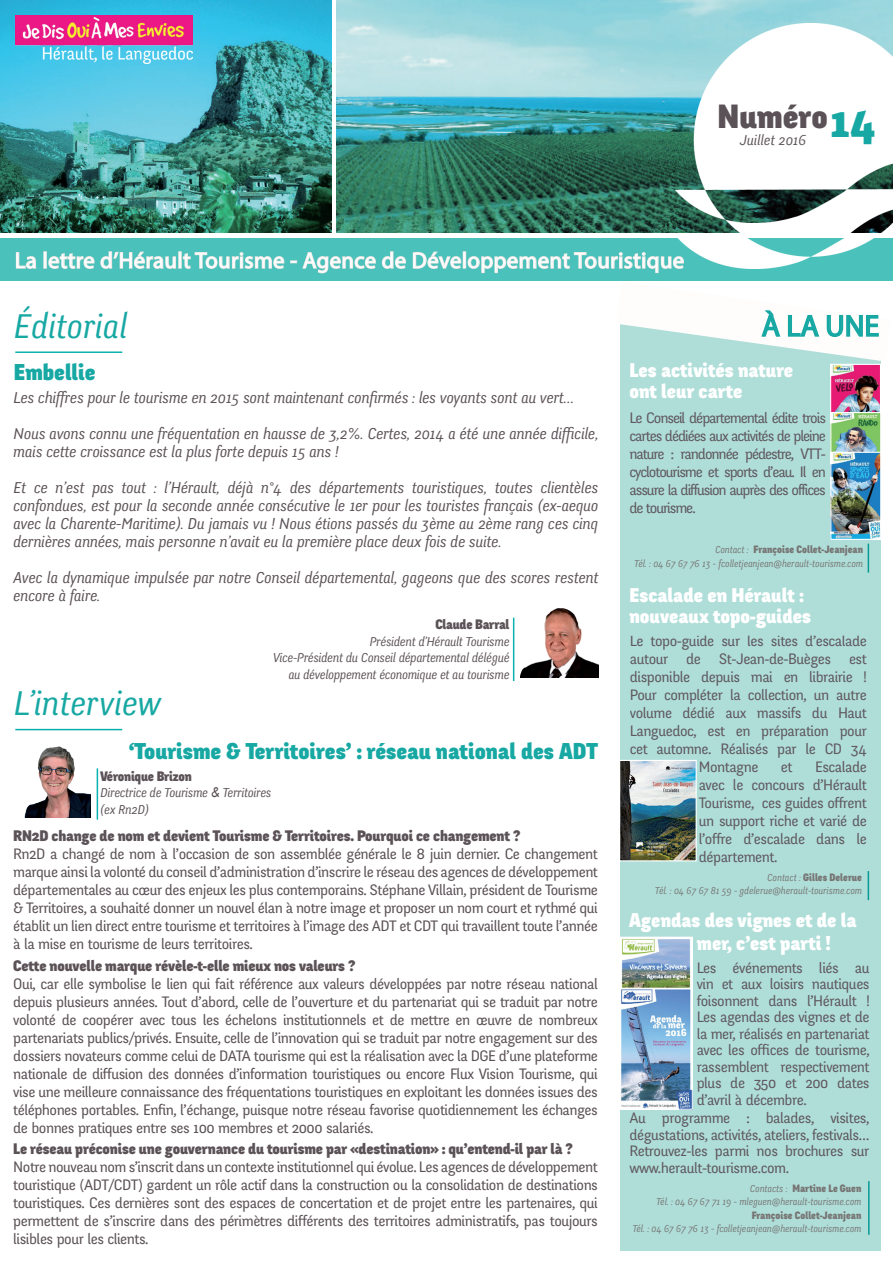
<style>
.page{position:relative;width:893px;height:1263px;background:#fff}
.page>*{position:absolute;margin:0;border:0;box-sizing:border-box;transform-origin:0 0}
.t1{font:900 45px "Fengardo Neue";color:#17a8a3}
.t2{font:italic 36px "Fengardo";color:#17a8a3}
.t3{font:900 33px "Fengardo Neue";color:#5b5257}
.t4{font:30px "Myriad Pro";color:#17a8a3}
.t5{font:22.5px "Myriad Pro";letter-spacing:.02em;color:#fff}
.t6{font:900 22.5px "Fengardo Neue";color:#17a8a3}
.t7{font:900 19.5px/21px "Fengardo Neue";color:#fff}
.t8{font:italic 16.5px/18px "Fengardo";letter-spacing:-.01em;color:#5b5257}
.t9{font:15px/18px "Fengardo Neue";letter-spacing:-.03em;color:#5b5257;text-align:justify}
.t10{font:15px/16.5px "Fengardo Neue";letter-spacing:-.03em;color:#60595f;text-align:justify}
.t11{font:900 15px "Fengardo Neue";letter-spacing:-.01em;color:#5b5257}
.t12{font:italic 15px "Fengardo";color:#5b5257}
.t13{font:italic 13.5px/16.5px "Fengardo";letter-spacing:-.015em;color:#5b5257;text-align:right}
.t14{font:900 13.5px "Fengardo Neue";letter-spacing:-.015em;color:#5b5257}
.t15{font:italic 10.5px "Fengardo";color:#777573;scale:.95 1}
.t16{font:900 10.5px "Fengardo Neue";color:#777573;scale:.95 1}
.s1{font-family:"Fengardo";font-weight:400;font-style:italic}
.s2{font-family:"Arial"}
</style>
<div class="page">
<div style="left:620px;top:319px;width:260px;height:931px;background:#afded9"></div>
<img style="left:337px;top:0;width:556px;height:202px">
<img style="left:0;top:0;width:331px;height:233px">
<div style="left:0;top:238px;width:893px;height:42px;background:#4ac1ba"></div>
<svg style="left:15px;top:252px;width:22px;height:17px"></svg>
<div style="left:43px;top:251px;width:4px;height:18px;border:2px solid #e7e4e1"></div>
<img style="left:676px;top:24px;width:217px;height:201px">
<img style="left:16px;top:15px;width:176px;height:48px">
<svg style="left:48px;top:202px;width:843px;height:159px"></svg>
<img style="left:521px;top:609px;width:77px;height:69px">
<hr style="left:513px;top:618px;width:1px;height:63px;background:#0ab2ad">
<hr style="left:15px;top:729px;width:107px;height:1px;background:#0ab2ad">
<img style="left:24px;top:746px;width:67px;height:71px">
<hr style="left:97px;top:768px;width:1px;height:52px;background:#0ab2ad">
<hr style="left:15px;top:351px;width:107px;height:2px;background:#0ab2ad">
<img style="left:621px;top:762px;width:74px;height:97px">
<div style="left:619px;top:760px;width:78px;height:101px;border:1px solid #fff"></div>
<svg style="left:868px;top:871px;width:1px;height:29px"></svg>
<svg style="left:868px;top:544px;width:1px;height:29px"></svg>
<img style="left:832px;top:366px;width:47px;height:172px">
<div style="left:830px;top:364px;width:51px;height:88px;border:1px solid #fff"></div>
<img style="left:832px;top:414px;width:47px;height:84px">
<div style="left:830px;top:412px;width:51px;height:88px;border:1px solid #fff"></div>
<div style="left:830px;top:452px;width:51px;height:88px;border:1px solid #fff"></div>
<hr style="left:868px;top:1181px;width:2px;height:54px;background:#0ab2ad">
<img style="left:621px;top:939px;width:70px;height:49px">
<div style="left:619px;top:937px;width:74px;height:123px;border:1px solid #fff"></div>
<img style="left:621px;top:990px;width:70px;height:117px">
<div style="left:619px;top:988px;width:74px;height:121px;border:1px solid #fff"></div>
<h3 class="t3" style="left:718px;top:98px;width:112px">Numéro</h3>
<p class="t12" style="left:739px;top:131px;width:68px">Juillet 2016</p>
<h1 class="t1" style="left:830px;top:96px;width:46px">14</h1>
<h3 class="t5" style="left:15px;top:246px;width:671px">La lettre d’Hérault Tourisme - Agence de Développement Touristique</h3>
<h2 class="t2" style="left:13px;top:306px;width:115px">Éditorial</h2>
<h3 class="t4" style="left:762px;top:307px;width:119px">À LA UNE</h3>
<h3 class="t6" style="left:14px;top:359px;width:83px">Embellie</h3>
<h3 class="t7" style="left:629px;top:360px;width:165px">Les activités nature ont leur carte</h3>
<p class="t8" style="left:13px;top:380px;width:587px;line-height:36px">Les chiffres pour le tourisme en 2015 sont maintenant confirmés : les voyants sont au vert…<br>Nous avons connu une fréquentation en hausse de 3,2%. Certes, 2014 a été une année difficile,</p>
<p class="t8" style="left:13px;top:434px;width:586px;line-height:36px">mais cette croissance est la plus forte depuis 15 ans !<br>Et ce n’est pas tout : l’Hérault, déjà n°4 des départements touristiques, toutes clientèles</p>
<p class="t8" style="left:13px;top:497px;width:587px;text-align:justify">confondues, est pour la seconde année consécutive le 1er pour les touristes français (ex-aequo avec la Charente-Maritime). Du jamais vu ! Nous étions passés du 3ème au 2ème rang ces cinq dernières années, mais personne n’avait eu la première place deux fois de suite.</p>
<p class="t8" style="left:13px;top:569px;width:587px">Avec la dynamique impulsée par notre Conseil départemental, gageons que des scores restent encore à faire.</p>
<p class="t10" style="left:629px;top:409px;width:198px;line-height:18px">Le Conseil départemental édite trois cartes dédiées aux activités de pleine nature : randonnée pédestre, VTT&shy;cyclotourisme et sports d’eau. Il en assure la diffusion auprès des offices de tourisme.</p>
<p class="t16" style="left:715px;top:543px;width:157px"><span class="s1">Contact :</span> Françoise Collet-Jeanjean</p>
<p class="t15" style="left:634px;top:557px;width:242px">Tél. : 04 67 67 76 13 - fcolletjeanjean@herault-tourisme.com</p>
<h3 class="t7" style="left:629px;top:585px;width:183px">Escalade en Hérault : nouveaux topo-guides</h3>
<p class="t14" style="left:435px;top:617px;width:76px">Claude Barral</p>
<p class="t13" style="left:273px;top:633px;width:238px">Président d’Hérault Tourisme<br>Vice-Président du Conseil départemental délégué au développement économique et au tourisme</p>
<p class="t10" style="left:630px;top:633px;width:239px">Le topo-guide sur les sites d’escalade</p>
<p class="t10" style="left:630px;top:651px;width:238px">autour de St-Jean-de-Buèges est</p>
<p class="t10" style="left:630px;top:669px;width:239px">disponible depuis mai en librairie !</p>
<p class="t10" style="left:630px;top:687px;width:239px">Pour compléter la collection, un autre</p>
<p class="t10" style="left:630px;top:705px;width:239px">volume dédié aux massifs du Haut</p>
<p class="t10" style="left:630px;top:723px;width:239px">Languedoc, est en préparation pour</p>
<p class="t10" style="left:630px;top:741px;width:239px">cet automne. Réalisés par le CD 34</p>
<p class="t10" style="left:699px;top:759px;width:61px">Montagne</p>
<p class="t10" style="left:781px;top:759px;width:13px">et</p>
<h2 class="t2" style="left:13px;top:682px;width:149px">L’interview</h2>
<h3 class="t6" style="left:129px;top:738px;width:470px">‘Tourisme &amp; Territoires’ : réseau national des ADT</h3>
<p class="t10" style="left:699px;top:758px;width:170px;line-height:18px;text-indent:116px">Escalade avec le concours d’Hérault Tourisme, ces guides offrent un support riche et varié de l’offre d’escalade dans le département.</p>
<p class="t14" style="left:100px;top:768px;width:93px">Véronique Brizon</p>
<p class="t13" style="left:100px;top:785px;width:172px;text-align:left">Directrice de Tourisme <span class="s2">&amp;</span> Territoires (ex Rn2D)</p>
<p class="t11" style="left:13px;top:827px;width:509px">RN2D change de nom et devient Tourisme &amp; Territoires. Pourquoi ce changement ?</p>
<p class="t9" style="left:13px;top:845px;width:586px">Rn2D a changé de nom à l’occasion de son assemblée générale le 8 juin dernier. Ce changement marque ainsi la volonté du conseil d’administration d’inscrire le réseau des agences de développement départementales au cœur des enjeux les plus contemporains. Stéphane Villain, président de Tourisme &amp; Territoires, a souhaité donner un nouvel élan à notre image et proposer un nom court et rythmé qui établit un lien direct entre tourisme et territoires à l’image des ADT et CDT qui travaillent toute l’année à la mise en tourisme de leurs territoires.</p>
<p class="t16" style="left:767px;top:871px;width:101px"><span class="s1">Contact :</span> Gilles Delerue</p>
<p class="t15" style="left:655px;top:885px;width:219px">Tél. : 04 67 67 81 59 - gdelerue@herault-tourisme.com</p>
<h3 class="t7" style="left:697px;top:909px;width:161px;line-height:22.5px;text-indent:-68px">Agendas des vignes et de la mer, c’est parti !</h3>
<p class="t11" style="left:13px;top:958px;width:344px">Cette nouvelle marque révèle-t-elle mieux nos valeurs ?</p>
<p class="t9" style="left:13px;top:975px;width:586px">Oui, car elle symbolise le lien qui fait référence aux valeurs développées par notre réseau national depuis plusieurs années. Tout d’abord, celle de l’ouverture et du partenariat qui se traduit par notre volonté de coopérer avec tous les échelons institutionnels et de mettre en œuvre de nombreux partenariats publics/privés. Ensuite, celle de l’innovation qui se traduit par notre engagement sur des dossiers novateurs comme celui de DATA tourisme qui est la réalisation avec la DGE d’une plateforme nationale de diffusion des données d’information touristiques ou encore Flux Vision Tourisme, qui vise une meilleure connaissance des fréquentations touristiques en exploitant les données issues des téléphones portables. Enfin, l’échange, puisque notre réseau favorise quotidiennement les échanges de bonnes pratiques entre ses 100 membres et 2000 salariés.</p>
<p class="t11" style="left:13px;top:1140px;width:561px">Le réseau préconise une gouvernance du tourisme par «destination» : qu’entend-il par là ?</p>
<p class="t9" style="left:13px;top:1158px;width:586px">Notre nouveau nom s’inscrit dans un contexte institutionnel qui évolue. Les agences de développement touristique (ADT/CDT) gardent un rôle actif dans la construction ou la consolidation de destinations touristiques. Ces dernières sont des espaces de concertation et de projet entre les partenaires, qui permettent de s’inscrire dans des périmètres différents des territoires administratifs, pas toujours lisibles pour les clients.</p>
<p class="t10" style="left:697px;top:959px;width:174px">Les événements liés au vin et aux loisirs nautiques foisonnent dans l’Hérault !<br>Les agendas des vignes et de la mer, réalisés en partenariat avec les offices de tourisme, rassemblent respectivement plus de 350 et 200 dates d’avril à décembre.</p>
<p class="t10" style="left:629px;top:1110px;width:242px">Au programme : balades, visites, dégustations, activités, ateliers, festivals… Retrouvez-les parmi nos brochures sur www.herault-tourisme.com.</p>
<p class="t16" style="left:750px;top:1182px;width:119px"><span class="s1">Contacts :</span> Martine Le Guen</p>
<p class="t15" style="left:656px;top:1196px;width:217px">Tél. : 04 67 67 71 19 - mleguen@herault-tourisme.com</p>
<p class="t16" style="left:752px;top:1209px;width:117px">Françoise Collet-Jeanjean</p>
<p class="t15" style="left:632px;top:1223px;width:242px">Tél. : 04 67 67 76 13 - fcolletjeanjean@herault-tourisme.com</p>
</div>
